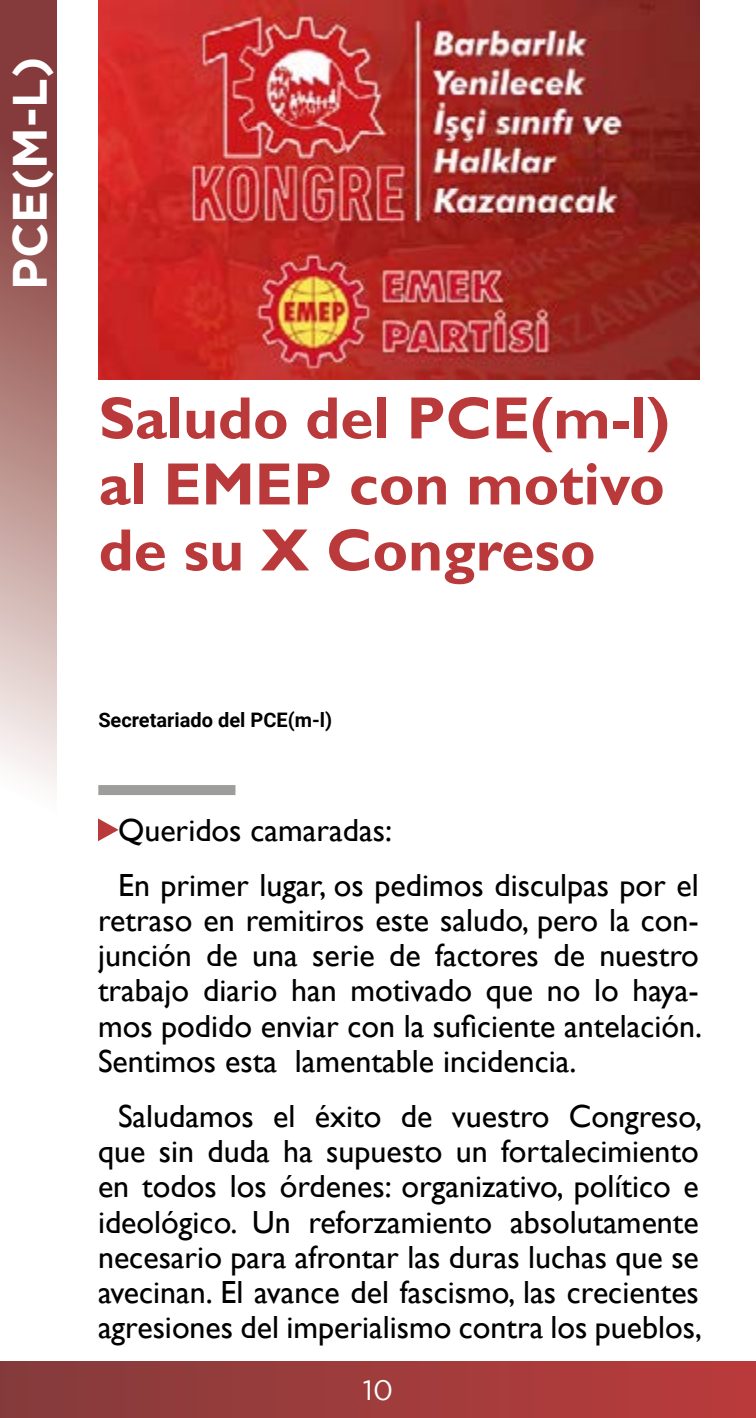
<style>
.page{position:relative;width:756px;height:1418px;background:#fff}
.page>*{position:absolute;margin:0;border:0;box-sizing:border-box;transform-origin:0 0}
.t1{font:700 60px/66px "Gill Sans";color:#ba3a3b;text-align:justify}
.t2{font:700 48px "Gotham";color:#fff}
.t3{font:32px/35.2px "Gill Sans";color:#000;text-align:justify}
.t4{font:28px "Gotham";color:#fff}
.t5{font:700 20px "Roboto";color:#000}
</style>
<div class="page">
<div style="left:0;top:1361px;width:756px;height:57px;background:linear-gradient(to right,#843c3c,#bb3b3b)"></div>
<svg style="left:0;top:0;width:57px;height:786px;background:#b18280"></svg>
<div style="left:98px;top:785px;width:137px;height:10px;background:#9d9d9c"></div>
<img style="left:98px;top:0;width:601px;height:380px">
<svg style="left:98px;top:818px;width:21px;height:23px"></svg>
<h2 class="t2" style="left:2px;top:290px;width:235px;rotate:-90deg">PCE(M-L)</h2>
<h1 class="t1" style="left:99px;top:387px;width:573px">Saludo del PCE(m-l) al EMEP con motivo de su X Congreso</h1>
<p class="t5" style="left:98px;top:706px;width:235px">Secretariado del PCE(m-l)</p>
<p class="t3" style="left:118px;top:803px;width:582px;line-height:55.2px">Queridos camaradas:<br>En primer lugar, os pedimos disculpas por el</p>
<p class="t3" style="left:98px;top:903px;width:606px">retraso en remitiros este saludo, pero la con&shy;junción de una serie de factores de nuestro trabajo diario han motivado que no lo haya&shy;mos podido enviar con la suficiente antelación.<br>Sentimos esta lamentable incidencia.</p>
<p class="t3" style="left:98px;top:1099px;width:606px;text-indent:20px">Saludamos el éxito de vuestro Congreso, que sin duda ha supuesto un fortalecimiento en todos los órdenes: organizativo, político e ideológico. Un reforzamiento absolutamente necesario para afrontar las duras luchas que se avecinan. El avance del fascismo, las crecientes agresiones del imperialismo contra los pueblos,</p>
<p class="t4" style="left:363px;top:1374px;width:32px">10</p>
</div>
